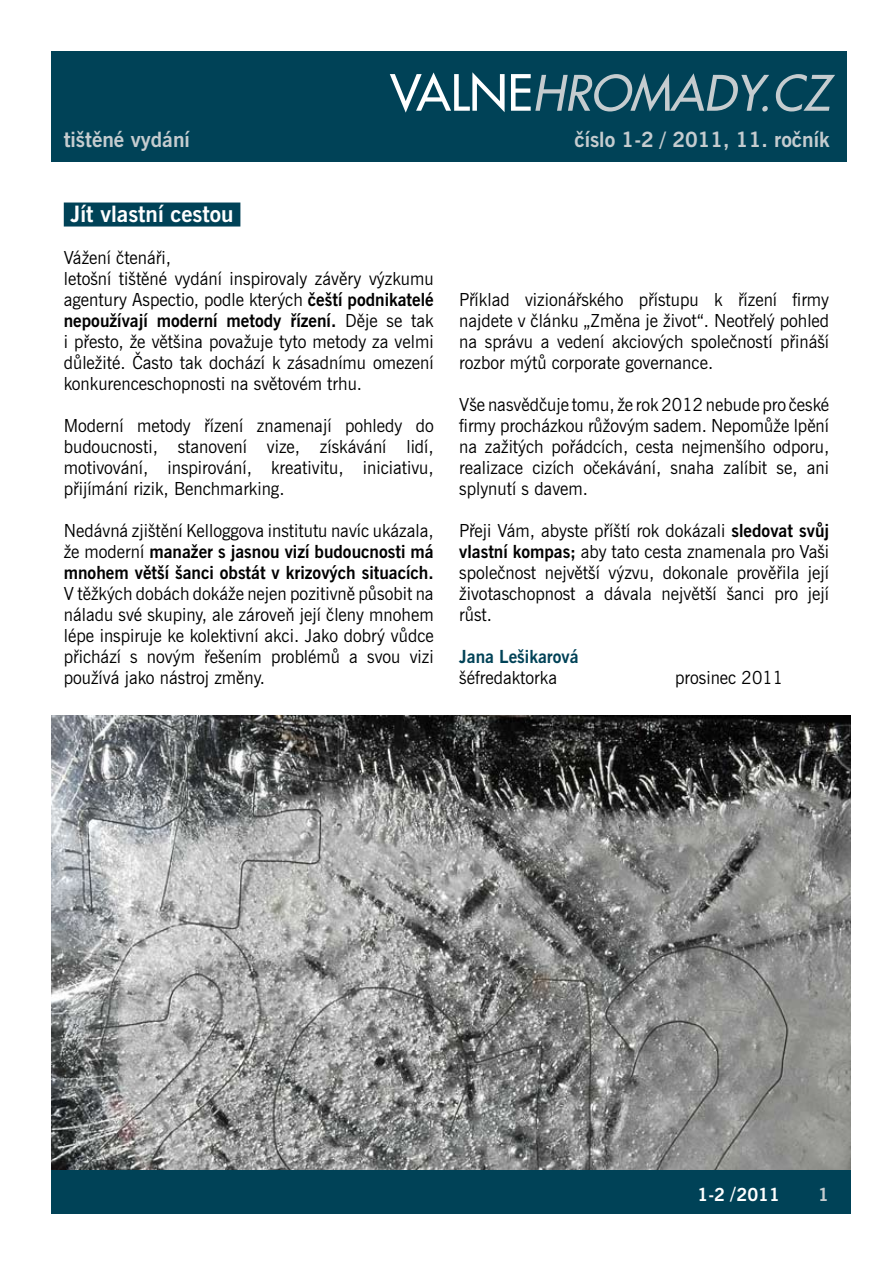
<style>
.page{position:relative;width:893px;height:1263px;background:#fff}
.page>*{position:absolute;margin:0;border:0;box-sizing:border-box;transform-origin:0 0}
.t1{font:700 22.5px "News Gothic BTCE";color:#fff}
.t2{font:700 21px "News Gothic BTCE";color:#c5cccf}
.t3{font:18px/21px "News Gothic BT";color:#000;text-align:justify;scale:.96 1}
.t4{font:700 18px/21px "News Gothic BTCE";color:#000;scale:.96 1}
.t5{font:700 18px "News Gothic BTCE";color:#004257;scale:.96 1}
.t6{font:700 18px "News Gothic BTCE";color:#fff}
.t7{font:700 18px "News Gothic BTCE";color:#c5cccf}
.s1{font-family:"News Gothic BTCE";font-weight:700}
.s2{font-family:"News Gothic BT";font-weight:400}
</style>
<div class="page">
<div style="left:51px;top:51px;width:795px;height:111px;background:#004257"></div>
<svg style="left:390px;top:72px;width:445px;height:41px"></svg>
<div style="left:51px;top:1169px;width:799px;height:45px;background:#004257"></div>
<img style="left:51px;top:715px;width:799px;height:454px">
<div style="left:64px;top:203px;width:176px;height:24px;background:#004257"></div>
<p class="t2" style="left:64px;top:126px;width:128px">tištěné vydání</p>
<p class="t2" style="left:574px;top:126px;width:257px">číslo 1-2 / 2011, 11. ročník</p>
<p class="t1" style="left:71px;top:199px;width:164px">Jít vlastní cestou</p>
<p class="t3" style="left:64px;top:247px;width:387px;text-align:left">Vážení čtenáři,<br>letošní tištěné vydání inspirovaly závěry výzkumu agentury Aspectio, podle kterých <span class="s1">čeští podnikatelé</span></p>
<p class="t4" style="left:64px;top:310px;width:387px">nepoužívají moderní metody řízení. <span class="s2">Děje se tak</span></p>
<p class="t3" style="left:64px;top:331px;width:387px">i přesto, že většina považuje tyto metody za velmi důležité. Často tak dochází k zásadnímu omezení konkurenceschopnosti na světovém trhu.</p>
<p class="t3" style="left:64px;top:415px;width:387px">Moderní metody řízení znamenají pohledy do budoucnosti, stanovení vize, získávání lidí, motivování, inspirování, kreativitu, iniciativu, přijímání rizik, Benchmarking.</p>
<p class="t3" style="left:64px;top:520px;width:387px">Nedávná zjištění Kelloggova institutu navíc ukázala,</p>
<p class="t4" style="left:64px;top:541px;width:387px"><span class="s2">že moderní</span> manažer s jasnou vizí budoucnosti má mnohem větší šanci obstát v krizových situacích.</p>
<p class="t3" style="left:64px;top:583px;width:387px">V těžkých dobách dokáže nejen pozitivně působit na náladu své skupiny, ale zároveň její členy mnohem lépe inspiruje ke kolektivní akci. Jako dobrý vůdce přichází s novým řešením problémů a svou vizi používá jako nástroj změny.</p>
<p class="t3" style="left:459px;top:289px;width:387px">Příklad vizionářského přístupu k řízení firmy najdete v článku „Změna je život“. Neotřelý pohled na správu a vedení akciových společností přináší rozbor mýtů corporate governance.</p>
<p class="t3" style="left:459px;top:394px;width:387px">Vše nasvědčuje tomu, že rok 2012 nebude pro české firmy procházkou růžovým sadem. Nepomůže lpění na zažitých pořádcích, cesta nejmenšího odporu, realizace cizích očekávání, snaha zalíbit se, ani splynutí s davem.</p>
<p class="t3" style="left:459px;top:520px;width:387px">Přeji Vám, abyste příští rok dokázali <span class="s1">sledovat svůj vlastní kompas;</span> aby tato cesta znamenala pro Vaši společnost největší výzvu, dokonale prověřila její životaschopnost a dávala největší šanci pro její růst.</p>
<p class="t5" style="left:459px;top:645px;width:126px">Jana Lešikarová</p>
<p class="t3" style="left:459px;top:667px;width:103px">šéfredaktorka</p>
<p class="t3" style="left:675px;top:667px;width:114px">prosinec 2011</p>
<p class="t6" style="left:697px;top:1183px;width:84px">1-2 /2011</p>
<p class="t7" style="left:818px;top:1183px;width:12px">1</p>
</div>
